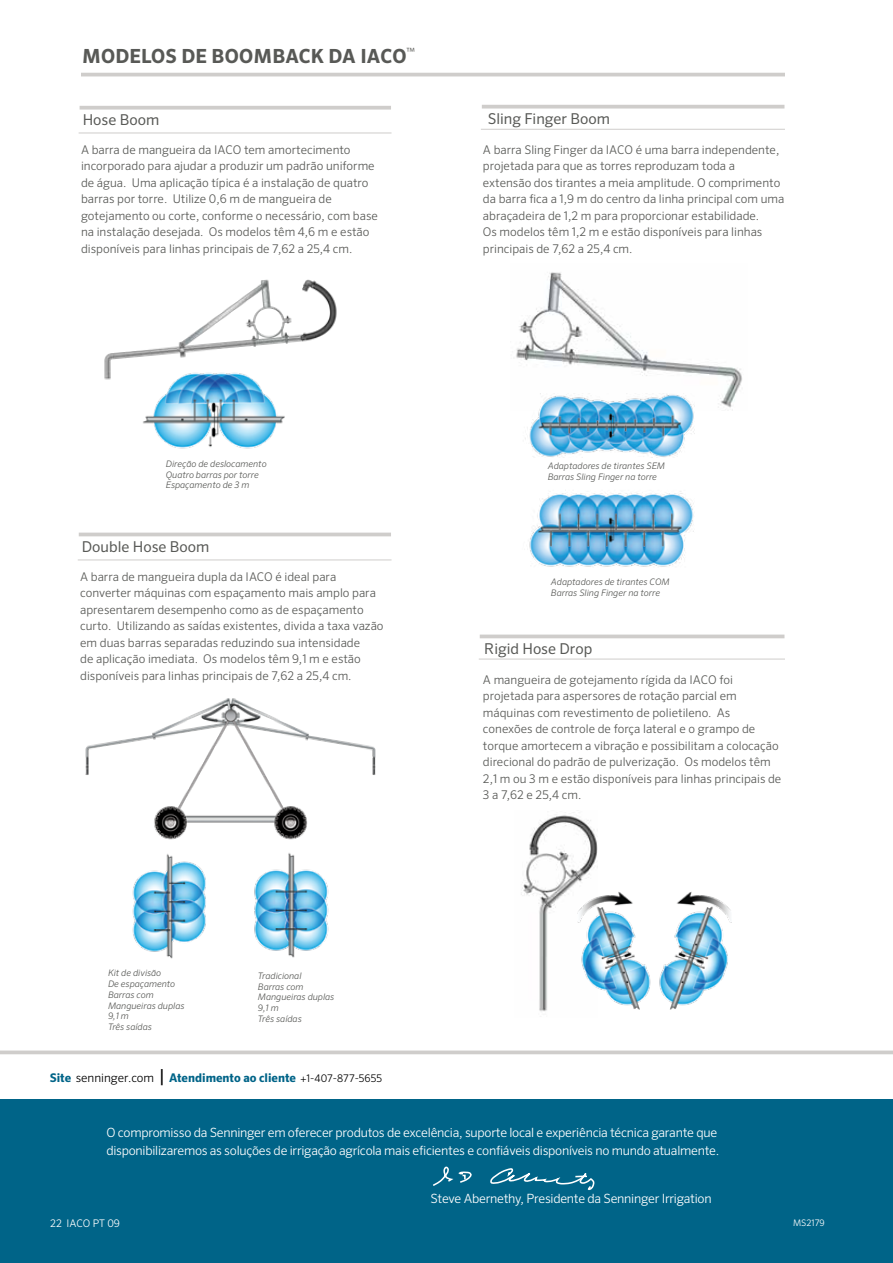
<style>
.page{position:relative;width:893px;height:1263px;background:#fff}
.page>*{position:absolute;margin:0;border:0;box-sizing:border-box;transform-origin:0 0}
.t1{font:700 19.5px "Sero Pro";letter-spacing:.01em;color:#585956}
.t2{font:15px "Sero Pro";color:#585956}
.t3{font:300 12.75px/18px "Sero Pro";letter-spacing:-.02em;color:#fff}
.t4{font:300 12px/16.5px "Sero Pro";color:#585956}
.t5{font:700 12px "Sero Pro";color:#006488}
.t6{font:300 10.5px "Sero Pro";color:#fff}
.t7{font:italic 300 9px/10.8px "Sero Pro";color:#585956}
.t8{font:300 9px "Sero Pro";color:#fff}
.s1{font-weight:300;color:#000}
.s2{font-weight:400;font-size:18px;color:#000}
.s3{font-weight:300;font-size:10.5px;color:#000}
</style>
<div class="page">
<div style="left:0;top:1099px;width:893px;height:164px;background:#006488"></div>
<svg style="left:433px;top:1166px;width:39px;height:20px"></svg>
<svg style="left:490px;top:1168px;width:105px;height:22px"></svg>
<hr style="left:81px;top:73px;width:704px;height:3px;background:#cfcdcb">
<svg style="left:0;top:1050px;width:893px;height:4px;background:#d5d3d2"></svg>
<svg style="left:80px;top:106px;width:311px;height:4px"></svg>
<hr style="left:79px;top:133px;width:312px;height:1px;background:#cfcdcb">
<svg style="left:482px;top:105px;width:302px;height:4px"></svg>
<hr style="left:481px;top:129px;width:304px;height:1px;background:#cfcdcb">
<img style="left:516px;top:272px;width:226px;height:139px">
<img style="left:104px;top:279px;width:233px;height:101px">
<img style="left:521px;top:812px;width:76px;height:200px">
<img style="left:85px;top:698px;width:291px;height:142px">
<hr style="left:79px;top:533px;width:312px;height:3px;background:#cfcdcb">
<hr style="left:78px;top:560px;width:314px;height:1px;background:#cfcdcb">
<hr style="left:480px;top:635px;width:304px;height:3px;background:#cfcdcb">
<hr style="left:479px;top:659px;width:306px;height:1px;background:#cfcdcb">
<img style="left:132px;top:854px;width:74px;height:105px">
<img style="left:578px;top:864px;width:153px;height:148px">
<img style="left:516px;top:394px;width:192px;height:63px">
<img style="left:529px;top:491px;width:165px;height:76px">
<img style="left:142px;top:365px;width:145px;height:84px">
<img style="left:254px;top:853px;width:75px;height:105px">
<h1 class="t1" style="left:82px;top:44px;width:334px">MODELOS DE BOOMBACK DA IACO<sup>™</sup></h1>
<p class="t2" style="left:83px;top:111px;width:78px">Hose Boom</p>
<p class="t2" style="left:488px;top:109px;width:124px">Sling Finger Boom</p>
<p class="t4" style="left:81px;top:141px;width:298px">A barra de mangueira da IACO tem amortecimento incorporado para ajudar a produzir um padrão uniforme de água. Uma aplicação típica é a instalação de quatro barras por torre. Utilize 0,6 m de mangueira de gotejamento ou corte, conforme o necessário, com base na instalação desejada. Os modelos têm 4,6 m e estão disponíveis para linhas principais de 7,62 a 25,4 cm.</p>
<p class="t4" style="left:483px;top:141px;width:303px">A barra Sling Finger da IACO é uma barra independente, projetada para que as torres reproduzam toda a extensão dos tirantes a meia amplitude. O comprimento da barra fica a 1,9 m do centro da linha principal com uma abraçadeira de 1,2 m para proporcionar estabilidade.<br>Os modelos têm 1,2 m e estão disponíveis para linhas principais de 7,62 a 25,4 cm.</p>
<p class="t7" style="left:166px;top:458px;width:102px">Direção de deslocamento<br>Quatro barras por torre<br>Espaçamento de 3 m</p>
<p class="t2" style="left:82px;top:538px;width:129px">Double Hose Boom</p>
<p class="t4" style="left:80px;top:568px;width:305px">A barra de mangueira dupla da IACO é ideal para converter máquinas com espaçamento mais amplo para apresentarem desempenho como as de espaçamento curto. Utilizando as saídas existentes, divida a taxa vazão em duas barras separadas reduzindo sua intensidade<br>de aplicação imediata. Os modelos têm 9,1 m e estão disponíveis para linhas principais de 7,62 a 25,4 cm.</p>
<p class="t7" style="left:548px;top:460px;width:119px">Adaptadores de tirantes SEM<br>Barras Sling Finger na torre</p>
<p class="t7" style="left:551px;top:576px;width:120px">Adaptadores de tirantes COM<br>Barras Sling Finger na torre</p>
<p class="t2" style="left:484px;top:639px;width:110px">Rigid Hose Drop</p>
<p class="t4" style="left:483px;top:671px;width:300px">A mangueira de gotejamento rígida da IACO foi projetada para aspersores de rotação parcial em máquinas com revestimento de polietileno. As conexões de controle de força lateral e o grampo de torque amortecem a vibração e possibilitam a colocação direcional do padrão de pulverização. Os modelos têm 2,1 m ou 3 m e estão disponíveis para linhas principais de 3 a 7,62 e 25,4 cm.</p>
<p class="t7" style="left:108px;top:967px;width:78px">Kit de divisão<br>De espaçamento<br>Barras com<br>Mangueiras duplas<br>9,1 m<br>Três saídas</p>
<p class="t7" style="left:258px;top:970px;width:78px">Tradicional<br>Barras com<br>Mangueiras duplas<br>9,1 m<br>Três saídas</p>
<p class="t5" style="left:50px;top:1070px;width:334px">Site <span class="s1">senninger.com</span> <span class="s2">|</span> Atendimento ao cliente <span class="s3">+1-407-877-5655</span></p>
<p class="t3" style="left:106px;top:1123px;width:614px">O compromisso da Senninger em oferecer produtos de excelência, suporte local e experiência técnica garante que disponibilizaremos as soluções de irrigação agrícola mais eficientes e confiáveis disponíveis no mundo atualmente.</p>
<p class="t3" style="left:430px;top:1189px;width:283px">Steve Abernethy, Presidente da Senninger Irrigation</p>
<p class="t6" style="left:50px;top:1217px;width:71px">22 IACO PT 09</p>
<p class="t8" style="left:793px;top:1217px;width:33px">MS2179</p>
</div>
